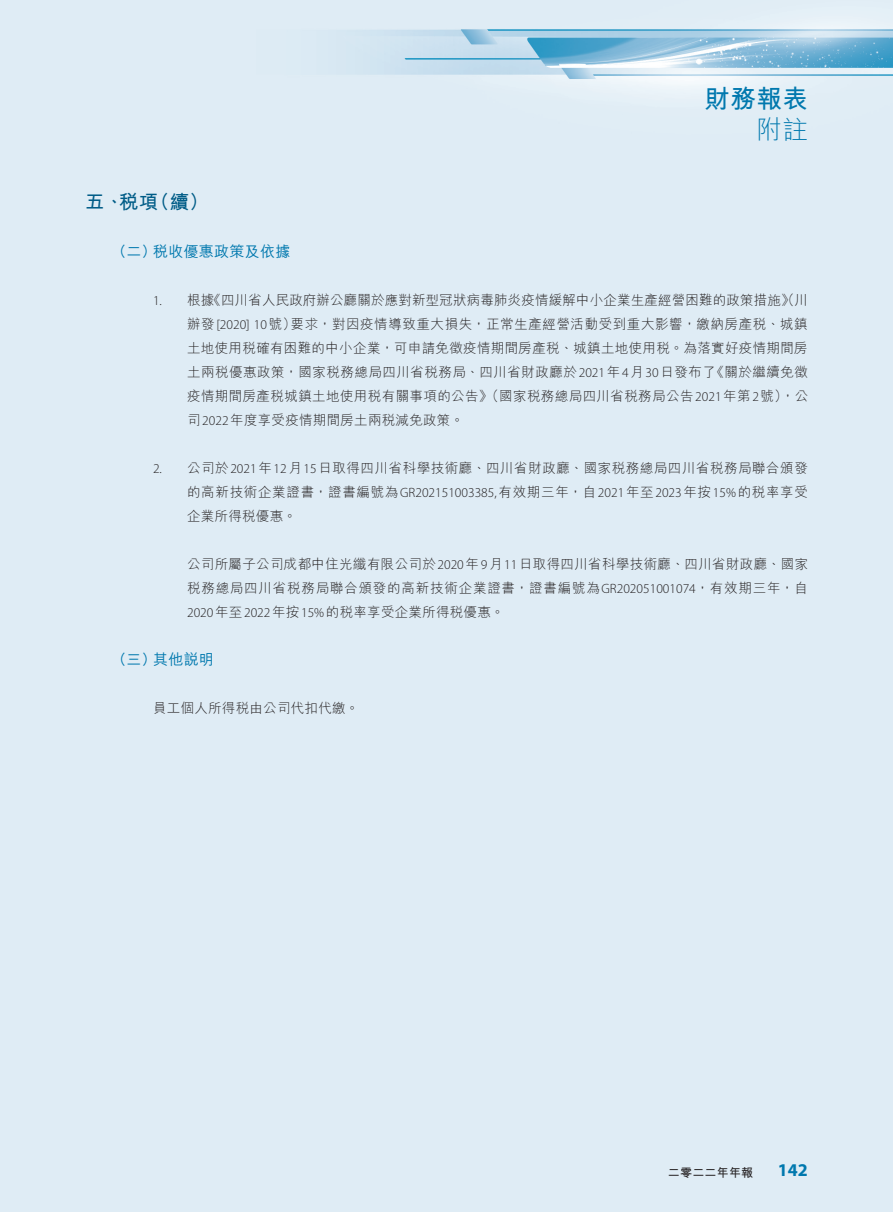
<style>
.page{position:relative;width:893px;height:1212px;background:#dfecf5}
.page>*{position:absolute;margin:0;border:0;box-sizing:border-box;transform-origin:0 0}
.t1{font:700 25.5px "M Hei HK";color:#0078ae}
.t2{font:300 25.5px "M Hei HK";color:#0078ae}
._01_H1{font:700 19.5px "M Hei HK";color:#005c87}
.t3{font:700 18px "Myriad Pro";color:#0078ae}
._02_H2{font:500 15px "M Hei HK";letter-spacing:.02em;color:#0078ae}
._00_txt{font:300 13.5px/24px "M Hei HK";letter-spacing:.03em;color:#231f20}
._00_txt-2{font:300 13.5px/24px "M Hei HK";letter-spacing:.05em;color:#231f20}
._00_txt-3{font:300 13.5px "M Hei HK";letter-spacing:.01em;color:#231f20}
._00_txt-4{font:300 13.5px "Myriad Pro";color:#231f20}
.t4{font:700 12px "M Hei HK";letter-spacing:.02em;color:#231f20}
.s1{font-family:"M Hei HK"}
.s2{font-family:"Myriad Pro"}
</style>
<div class="page">
<p class="_01_H1" style="left:119px;top:187px;width:41px">稅項</p>
<p class="_01_H1" style="left:150px;top:187px;width:60px">（續(</p>
<p class="_01_H1" style="left:85px;top:187px;width:40px">五、</p>
<p class="_02_H2" style="left:153px;top:240px;width:139px">稅收優惠政策及依據</p>
<p class="_02_H2" style="left:112px;top:240px;width:46px">（二）</p>
<h1 class="t1" style="left:704px;top:80px;width:105px">財務報表</h1>
<h1 class="t2" style="left:756px;top:117px;width:53px">附註</h1>
<p class="_00_txt-4" style="left:153px;top:292px;width:10px">1.</p>
<p class="_00_txt-4" style="left:153px;top:460px;width:10px">2.</p>
<p class="_00_txt-3" style="left:207px;top:293px;width:602px">《四川省人民政府辦公廳關於應對新型冠狀病毒肺炎疫情緩解中小企業生產經營困難的政策措施》（川</p>
<p class="_00_txt" style="left:187px;top:288px;width:29px">根據</p>
<p class="_00_txt" style="left:291px;top:312px;width:519px">要求，對因疫情導致重大損失，正常生產經營活動受到重大影響，繳納房產稅、城鎮</p>
<p class="_00_txt-4" style="left:187px;top:316px;width:110px"><span class="s1">辦發</span>[2020] 10<span class="s1">號）</span></p>
<p class="_00_txt" style="left:187px;top:336px;width:622px">土地使用稅確有困難的中小企業，可申請免徵疫情期間房產稅、城鎮土地使用稅。為落實好疫情期間房</p>
<p class="_00_txt" style="left:711px;top:360px;width:99px">《關於繼續免徵</p>
<p class="_00_txt" style="left:187px;top:360px;width:622px">土兩稅優惠政策，國家稅務總局四川省稅務局、四川省財政廳於<span class="s2">2021</span>年<span class="s2">4</span>月<span class="s2">30</span>日發布了<br>疫情期間房產稅城鎮土地使用稅有關事項的公告》（國家稅務總局四川省稅務局公告<span class="s2">2021</span>年第<span class="s2">2</span>號，）公司<span class="s2">2022</span>年度享受疫情期間房土兩稅減免政策。</p>
<p class="_00_txt" style="left:187px;top:456px;width:622px">公司於<span class="s2">2021</span>年<span class="s2">12</span>月<span class="s2">15</span>日取得四川省科學技術廳、四川省財政廳、國家稅務總局四川省稅務局聯合頒發</p>
<p class="_00_txt-2" style="left:187px;top:480px;width:622px">的高新技術企業證書，證書編號為<span class="s2">GR202151003385,</span>有效期三年，自<span class="s2">2021</span>年至<span class="s2">2023</span>年按<span class="s2">15%</span>的稅率享受企業所得稅優惠。</p>
<p class="_00_txt" style="left:187px;top:552px;width:623px;text-align:justify">公司所屬子公司成都中住光纖有限公司於<span class="s2">2020</span>年<span class="s2">9</span>月<span class="s2">11</span>日取得四川省科學技術廳、四川省財政廳、國家稅務總局四川省稅務局聯合頒發的高新技術企業證書，證書編號為<span class="s2">GR202051001074</span>，有效期三年，自<span class="s2">2020</span>年至<span class="s2">2022</span>年按<span class="s2">15%</span>的稅率享受企業所得稅優惠。</p>
<p class="_02_H2" style="left:153px;top:648px;width:62px">其他說明</p>
<p class="_02_H2" style="left:112px;top:648px;width:46px">（三）</p>
<p class="_00_txt" style="left:153px;top:696px;width:208px">員工個人所得稅由公司代扣代繳。</p>
<p class="t4" style="left:668px;top:1163px;width:87px">二零二二年年報</p>
<h3 class="t3" style="left:778px;top:1160px;width:31px">142</h3>
</div>
